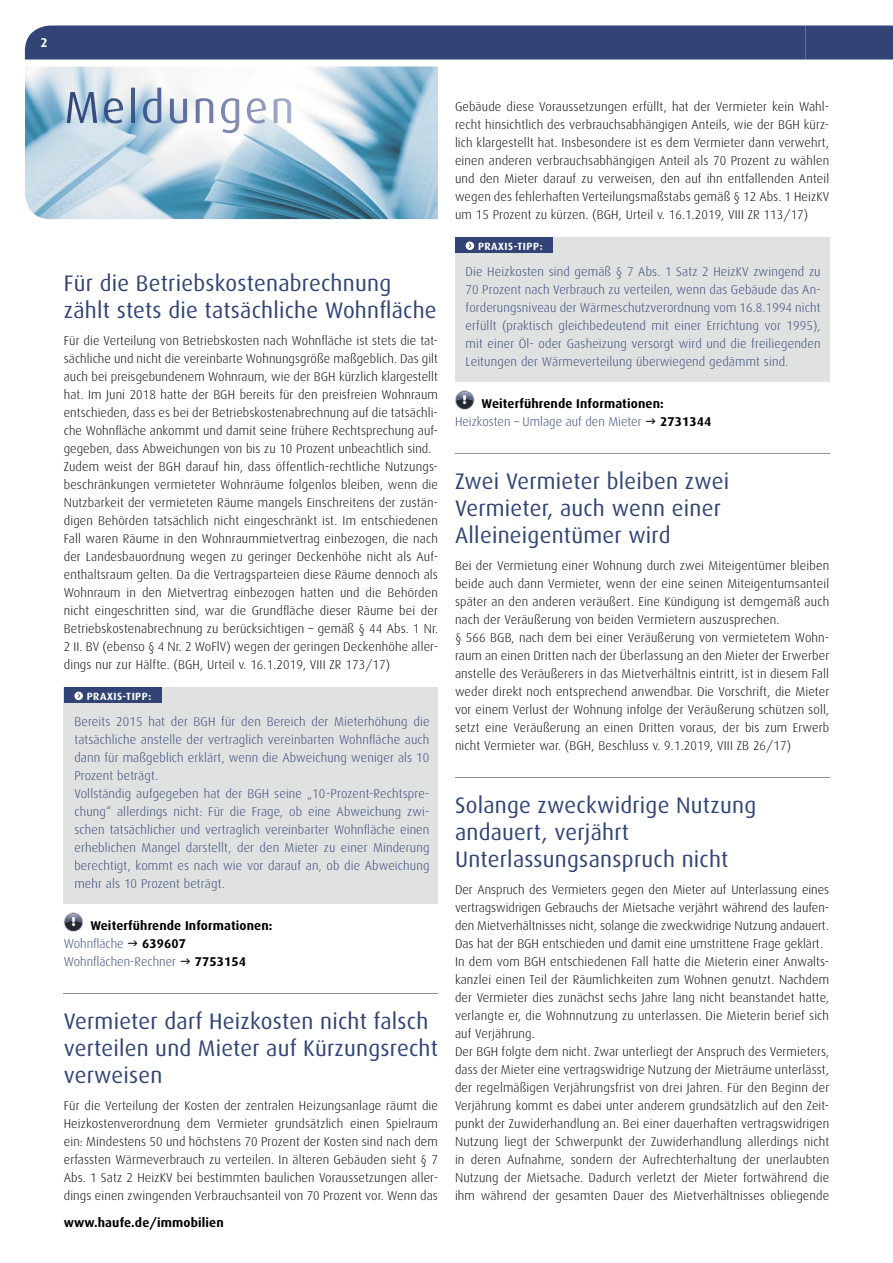
<style>
.page{position:relative;width:893px;height:1263px;background:#fff}
.page>*{position:absolute;margin:0;border:0;box-sizing:border-box;transform-origin:0 0}
.t1{font:22.5px/27px "Dax";letter-spacing:.01em;color:#314475}
.t2{font:300 12.75px/18px "Dax";letter-spacing:.01em;color:#000}
.t3{font:300 12.75px/18px "Dax";letter-spacing:.01em;color:#314475}
.t4{font:700 12.75px/18px "Dax";letter-spacing:.01em;color:#000}
.t5{font:700 12.75px "Dax";color:#fff}
.t6{font:700 10.5px "Dax";letter-spacing:.05em;color:#fff}
.s1{font-weight:300;color:#314475}
.s2{font-weight:700;color:#000}
</style>
<div class="page">
<img style="left:25px;top:66px;width:413px;height:153px">
<hr style="left:64px;top:993px;width:374px;height:1px;background:#939389">
<svg style="left:64px;top:914px;width:19px;height:16px"></svg>
<div style="left:64px;top:913px;width:19px;height:18px;border:1px solid #252934;border-radius:50%"></div>
<div style="left:64px;top:912px;width:19px;height:20px;border:1px solid #e0e1e1;border-radius:50%"></div>
<hr style="left:455px;top:453px;width:374px;height:1px;background:#939389">
<hr style="left:455px;top:777px;width:374px;height:1px;background:#939389">
<svg style="left:455px;top:392px;width:19px;height:16px"></svg>
<div style="left:455px;top:391px;width:19px;height:18px;border:1px solid #252934;border-radius:50%"></div>
<div style="left:455px;top:390px;width:19px;height:20px;border:1px solid #e0e1e1;border-radius:50%"></div>
<div style="left:25px;top:26px;width:868px;height:34px;background:#314475"></div>
<img style="left:67px;top:88px;width:224px;height:45px">
<div style="left:64px;top:687px;width:374px;height:216px;background:#e0e1e1"></div>
<div style="left:64px;top:687px;width:98px;height:16px;background:#314475"></div>
<svg style="left:74px;top:692px;width:9px;height:8px"></svg>
<div style="left:455px;top:237px;width:374px;height:144px;background:#e0e1e1"></div>
<div style="left:455px;top:237px;width:98px;height:16px;background:#314475"></div>
<svg style="left:466px;top:242px;width:8px;height:8px"></svg>
<p class="t5" style="left:40px;top:35px;width:9px">2</p>
<h1 class="t1" style="left:64px;top:270px;width:374px">Für die Betriebskostenabrechnung zählt stets die tatsächliche Wohnfläche</h1>
<p class="t2" style="left:64px;top:332px;width:376px">Für die Verteilung von Betriebskosten nach Wohnfläche ist stets die tat&shy;sächliche und nicht die vereinbarte Wohnungsgröße maßgeblich. Das gilt auch bei preisgebundenem Wohnraum, wie der BGH kürzlich klargestellt hat. Im Juni 2018 hatte der BGH bereits für den preisfreien Wohnraum entschieden, dass es bei der Betriebskostenabrechnung auf die tatsächli&shy;che Wohnfläche ankommt und damit seine frühere Rechtsprechung auf&shy;gegeben, dass Abweichungen von bis zu 10 Prozent unbeachtlich sind.<br>Zudem weist der BGH darauf hin, dass öffentlich-rechtliche Nutzungs&shy;beschränkungen vermieteter Wohnräume folgenlos bleiben, wenn die Nutzbarkeit der vermieteten Räume mangels Einschreitens der zustän&shy;digen Behörden tatsächlich nicht eingeschränkt ist. Im entschiedenen Fall waren Räume in den Wohnraummietvertrag einbezogen, die nach der Landesbauordnung wegen zu geringer Deckenhöhe nicht als Auf&shy;enthaltsraum gelten. Da die Vertragsparteien diese Räume dennoch als Wohnraum in den Mietvertrag einbezogen hatten und die Behörden nicht eingeschritten sind, war die Grundfläche dieser Räume bei der Betriebskostenabrechnung zu berücksichtigen – gemäß § 44 Abs. 1 Nr.<br>2 II. BV (ebenso § 4 Nr. 2 WoFlV) wegen der geringen Deckenhöhe aller&shy;dings nur zur Hälfte. (BGH, Urteil v. 16.1.2019, VIII ZR 173/17)</p>
<p class="t6" style="left:87px;top:690px;width:66px">PRAXIS-TIPP:</p>
<p class="t3" style="left:74px;top:712px;width:357px">Bereits 2015 hat der BGH für den Bereich der Mieterhöhung die tatsächliche anstelle der vertraglich vereinbarten Wohnfläche auch dann für maßgeblich erklärt, wenn die Abweichung weniger als 10<br>Prozent beträgt.<br>Vollständig aufgegeben hat der BGH seine „10-Prozent-Rechtspre&shy;chung“ allerdings nicht: Für die Frage, ob eine Abweichung zwi&shy;schen tatsächlicher und vertraglich vereinbarter Wohnfläche einen erheblichen Mangel darstellt, der den Mieter zu einer Minderung berechtigt, kommt es nach wie vor darauf an, ob die Abweichung mehr als 10 Prozent beträgt.</p>
<p class="t4" style="left:64px;top:917px;width:210px;text-indent:7px"><sup>!</sup> Weiterführende Informationen:<br><span class="s1">Wohnfläche</span></p>
<p class="t4" style="left:142px;top:935px;width:45px">639607</p>
<p class="t3" style="left:64px;top:953px;width:114px">Wohnflächen-Rechner</p>
<p class="t4" style="left:195px;top:953px;width:53px">7753154</p>
<h1 class="t1" style="left:64px;top:1008px;width:376px">Vermieter darf Heizkosten nicht falsch verteilen und Mieter auf Kürzungsrecht verweisen</h1>
<p class="t2" style="left:64px;top:1097px;width:376px;text-align:justify">Für die Verteilung der Kosten der zentralen Heizungsanlage räumt die Heizkostenverordnung dem Vermieter grundsätzlich einen Spielraum ein: Mindestens 50 und höchstens 70 Prozent der Kosten sind nach dem erfassten Wärmeverbrauch zu verteilen. In älteren Gebäuden sieht § 7<br>Abs. 1 Satz 2 HeizKV bei bestimmten baulichen Voraussetzungen aller&shy;dings einen zwingenden Verbrauchsanteil von 70 Prozent vor. Wenn das</p>
<p class="t4" style="left:64px;top:1214px;width:162px">www.haufe.de/immobilien</p>
<p class="t2" style="left:455px;top:98px;width:376px;text-align:justify">Gebäude diese Voraussetzungen erfüllt, hat der Vermieter kein Wahl&shy;recht hinsichtlich des verbrauchsabhängigen Anteils, wie der BGH kürz&shy;lich klargestellt hat. Insbesondere ist es dem Vermieter dann verwehrt, einen anderen verbrauchsabhängigen Anteil als 70 Prozent zu wählen und den Mieter darauf zu verweisen, den auf ihn entfallenden Anteil wegen des fehlerhaften Verteilungsmaßstabs gemäß § 12 Abs. 1 HeizKV um 15 Prozent zu kürzen. (BGH, Urteil v. 16.1.2019, VIII ZR 113/17)</p>
<p class="t6" style="left:478px;top:240px;width:66px">PRAXIS-TIPP:</p>
<p class="t3" style="left:466px;top:262px;width:357px;text-align:justify">Die Heizkosten sind gemäß § 7 Abs. 1 Satz 2 HeizKV zwingend zu 70 Prozent nach Verbrauch zu verteilen, wenn das Gebäude das An&shy;forderungsniveau der Wärmeschutzverordnung vom 16.8.1994 nicht erfüllt (praktisch gleichbedeutend mit einer Errichtung vor 1995), mit einer Öl- oder Gasheizung versorgt wird und die freiliegenden Leitungen der Wärmeverteilung überwiegend gedämmt sind.</p>
<p class="t3" style="left:455px;top:395px;width:210px;text-indent:7px"><sup>!</sup> <span class="s2">Weiterführende Informationen:<br></span>Heizkosten – Umlage auf den Mieter</p>
<p class="t4" style="left:660px;top:413px;width:53px">2731344</p>
<h1 class="t1" style="left:455px;top:468px;width:276px">Zwei Vermieter bleiben zwei<br>Vermieter, auch wenn einer<br>Alleineigentümer wird</h1>
<p class="t2" style="left:455px;top:557px;width:376px">Bei der Vermietung einer Wohnung durch zwei Miteigentümer bleiben beide auch dann Vermieter, wenn der eine seinen Miteigentumsanteil später an den anderen veräußert. Eine Kündigung ist demgemäß auch nach der Veräußerung von beiden Vermietern auszusprechen.<br>§ 566 BGB, nach dem bei einer Veräußerung von vermietetem Wohn&shy;raum an einen Dritten nach der Überlassung an den Mieter der Erwerber anstelle des Veräußerers in das Mietverhältnis eintritt, ist in diesem Fall weder direkt noch entsprechend anwendbar. Die Vorschrift, die Mieter vor einem Verlust der Wohnung infolge der Veräußerung schützen soll, setzt eine Veräußerung an einen Dritten voraus, der bis zum Erwerb nicht Vermieter war. (BGH, Beschluss v. 9.1.2019, VIII ZB 26/17)</p>
<h1 class="t1" style="left:455px;top:792px;width:303px">Solange zweckwidrige Nutzung andauert, verjährt<br>Unterlassungsanspruch nicht</h1>
<p class="t2" style="left:455px;top:881px;width:376px">Der Anspruch des Vermieters gegen den Mieter auf Unterlassung eines vertragswidrigen Gebrauchs der Mietsache verjährt während des laufen&shy;den Mietverhältnisses nicht, solange die zweckwidrige Nutzung andauert.<br>Das hat der BGH entschieden und damit eine umstrittene Frage geklärt.<br>In dem vom BGH entschiedenen Fall hatte die Mieterin einer Anwalts&shy;kanzlei einen Teil der Räumlichkeiten zum Wohnen genutzt. Nachdem der Vermieter dies zunächst sechs Jahre lang nicht beanstandet hatte, verlangte er, die Wohnnutzung zu unterlassen. Die Mieterin berief sich auf Verjährung.<br>Der BGH folgte dem nicht. Zwar unterliegt der Anspruch des Vermieters, dass der Mieter eine vertragswidrige Nutzung der Mieträume unterlässt, der regelmäßigen Verjährungsfrist von drei Jahren. Für den Beginn der Verjährung kommt es dabei unter anderem grundsätzlich auf den Zeit&shy;punkt der Zuwiderhandlung an. Bei einer dauerhaften vertragswidrigen Nutzung liegt der Schwerpunkt der Zuwiderhandlung allerdings nicht in deren Aufnahme, sondern der Aufrechterhaltung der unerlaubten Nutzung der Mietsache. Dadurch verletzt der Mieter fortwährend die ihm während der gesamten Dauer des Mietverhältnisses obliegende</p>
</div>
